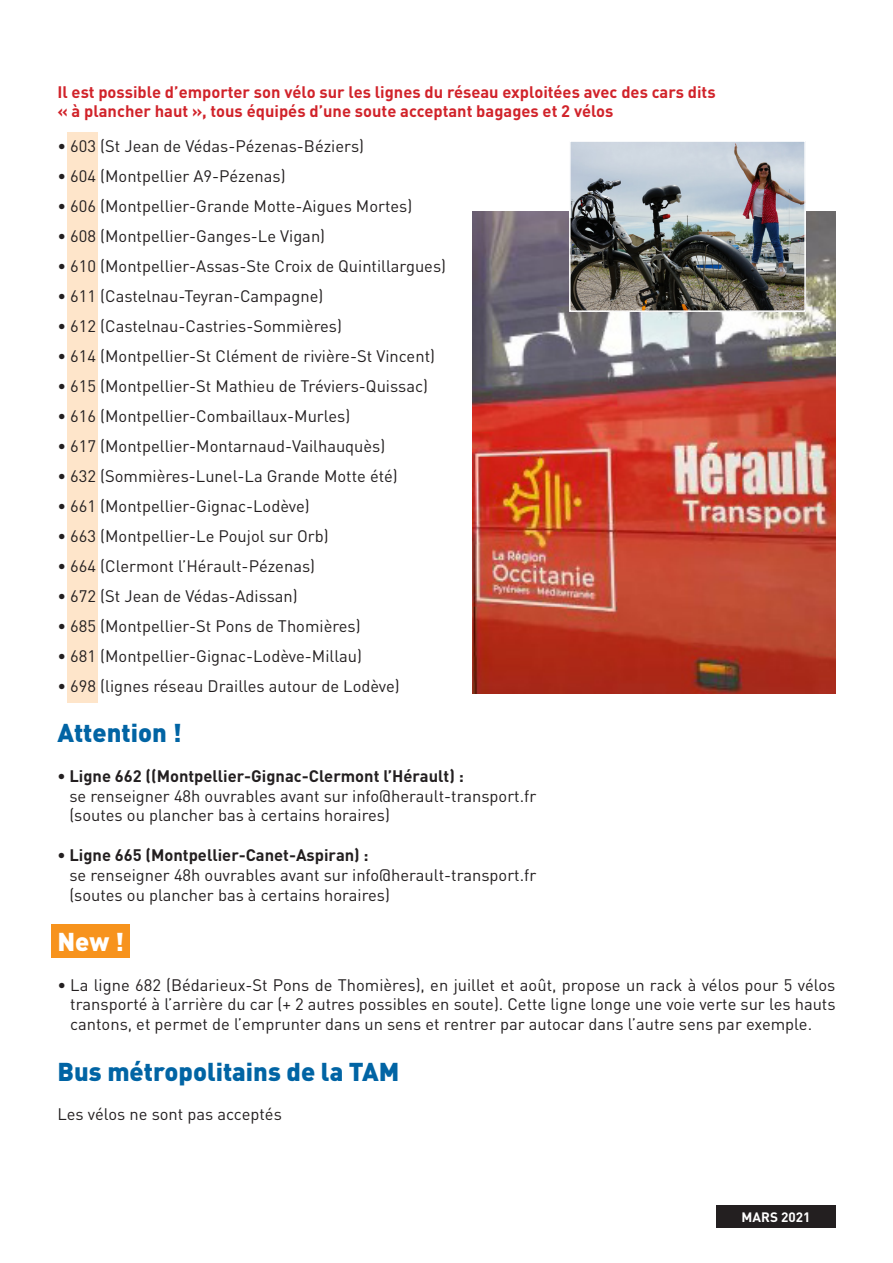
<style>
.page{position:relative;width:893px;height:1263px;background:#fff}
.page>*{position:absolute;margin:0;border:0;box-sizing:border-box;transform-origin:0 0}
.t1{font:900 25.5px "DINOT";color:#0164a4}
.t2{font:900 25.5px "DINOT";color:#fff}
.t3{font:16.5px/19.8px "DINOT";color:#231f20}
.t4{font:700 16.5px "DINOT";color:#d1232a}
.t5{font:700 13.5px "DINOT";color:#fff}
.s1{font-weight:700}
</style>
<div class="page">
<img style="left:472px;top:211px;width:364px;height:482px">
<div style="left:68px;top:133px;width:30px;height:570px;background:#fee5ca"></div>
<div style="left:52px;top:924px;width:78px;height:34px;background:#f7931d"></div>
<img style="left:572px;top:143px;width:231px;height:166px">
<div style="left:569px;top:140px;width:237px;height:172px;border:2px solid #fff"></div>
<div style="left:716px;top:1205px;width:120px;height:22px;background:#231f20"></div>
<p class="t4" style="left:57px;top:81px;width:660px">Il est possible d’emporter son vélo sur les lignes du réseau exploitées avec des cars dits</p>
<p class="t4" style="left:57px;top:101px;width:558px">« à plancher haut », tous équipés d’une soute acceptant bagages et 2 vélos</p>
<p class="t3" style="left:57px;top:136px;width:308px">• 603 (St Jean de Védas-Pézenas-Béziers)</p>
<p class="t3" style="left:57px;top:166px;width:230px">• 604 (Montpellier A9-Pézenas)</p>
<p class="t3" style="left:57px;top:196px;width:356px">• 606 (Montpellier-Grande Motte-Aigues Mortes)</p>
<p class="t3" style="left:57px;top:226px;width:269px">• 608 (Montpellier-Ganges-Le Vigan)</p>
<p class="t3" style="left:57px;top:256px;width:390px">• 610 (Montpellier-Assas-Ste Croix de Quintillargues)</p>
<p class="t3" style="left:57px;top:286px;width:267px">• 611 (Castelnau-Teyran-Campagne)</p>
<p class="t3" style="left:57px;top:316px;width:286px">• 612 (Castelnau-Castries-Sommières)</p>
<p class="t3" style="left:57px;top:346px;width:379px">• 614 (Montpellier-St Clément de rivière-St Vincent)</p>
<p class="t3" style="left:57px;top:376px;width:372px">• 615 (Montpellier-St Mathieu de Tréviers-Quissac)</p>
<p class="t3" style="left:57px;top:406px;width:294px">• 616 (Montpellier-Combaillaux-Murles)</p>
<p class="t3" style="left:57px;top:436px;width:329px">• 617 (Montpellier-Montarnaud-Vailhauquès)</p>
<p class="t3" style="left:57px;top:466px;width:342px">• 632 (Sommières-Lunel-La Grande Motte été)</p>
<p class="t3" style="left:57px;top:496px;width:254px">• 661 (Montpellier-Gignac-Lodève)</p>
<p class="t3" style="left:57px;top:526px;width:273px">• 663 (Montpellier-Le Poujol sur Orb)</p>
<p class="t3" style="left:57px;top:556px;width:259px">• 664 (Clermont l’Hérault-Pézenas)</p>
<p class="t3" style="left:57px;top:586px;width:242px">• 672 (St Jean de Védas-Adissan)</p>
<p class="t3" style="left:57px;top:616px;width:305px">• 685 (Montpellier-St Pons de Thomières)</p>
<p class="t3" style="left:57px;top:646px;width:306px">• 681 (Montpellier-Gignac-Lodève-Millau)</p>
<p class="t3" style="left:57px;top:676px;width:344px">• 698 (lignes réseau Drailles autour de Lodève)</p>
<p class="t1" style="left:57px;top:716px;width:126px">Attention !</p>
<p class="t3" style="left:69px;top:766px;width:468px;text-indent:-12px"><span class="s1">• Ligne 662 ((Montpellier-Gignac-Clermont l’Hérault) :<br></span>se renseigner 48h ouvrables avant sur info@herault-transport.fr (soutes ou plancher bas à certains horaires)</p>
<p class="t3" style="left:69px;top:845px;width:468px;text-indent:-12px"><span class="s1">• Ligne 665 (Montpellier-Canet-Aspiran) :<br></span>se renseigner 48h ouvrables avant sur info@herault-transport.fr (soutes ou plancher bas à certains horaires)</p>
<p class="t2" style="left:57px;top:925px;width:68px">New !</p>
<p class="t3" style="left:70px;top:974px;width:767px;text-align:justify;text-indent:-13px">• La ligne 682 (Bédarieux-St Pons de Thomières), en juillet et août, propose un rack à vélos pour 5 vélos transporté à l’arrière du car (+ 2 autres possibles en soute). Cette ligne longe une voie verte sur les hauts cantons, et permet de l’emprunter dans un sens et rentrer par autocar dans l’autre sens par exemple.</p>
<p class="t1" style="left:57px;top:1054px;width:343px">Bus métropolitains de la TAM</p>
<p class="t3" style="left:57px;top:1104px;width:226px">Les vélos ne sont pas acceptés</p>
<p class="t5" style="left:742px;top:1208px;width:70px">MARS 2021</p>
</div>
